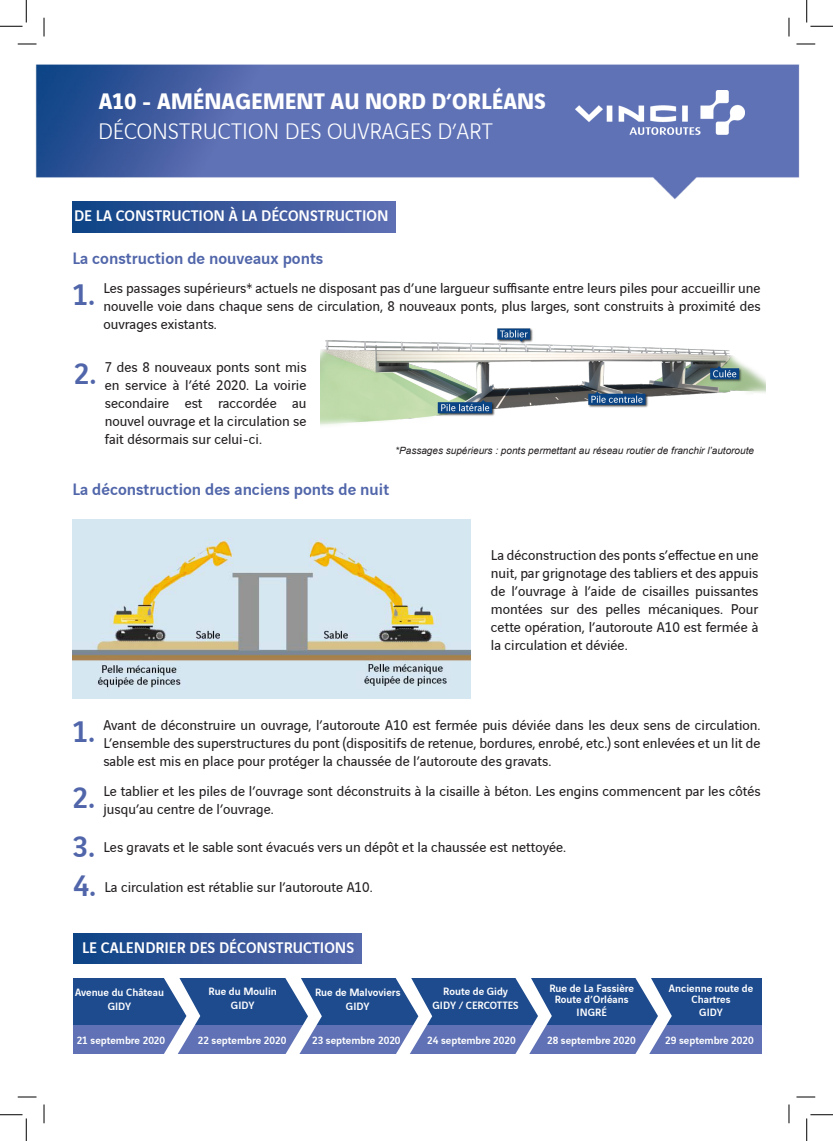
<style>
.page{position:relative;width:833px;height:1141px;background:#fff}
.page>*{position:absolute;margin:0;border:0;box-sizing:border-box;transform-origin:0 0}
.t1{font:500 31.5px "Vinci Sans";color:#5166aa}
.t2{font:700 23.75px "Vinci Sans";color:#fff}
.t3{font:300 23.75px "Vinci Sans";color:#fff}
.t4{font:500 17.5px "Vinci Sans";color:#5166aa}
.t5{font:500 16.25px "Vinci Sans";color:#fff}
.t6{font:15px/18px "Vinci Sans";color:#231f20;text-align:justify}
.t7{font:500 11.25px/11.2px "Vinci Sans";color:#fff;text-align:center}
.t8{font:italic 10px "Arial";color:#231f20}
</style>
<div class="page">
<img style="left:35px;top:64px;width:765px;height:135px">
<div style="left:73px;top:1023px;width:688px;height:30px;background:#6072b5"></div>
<div style="left:73px;top:978px;width:688px;height:46px;background:#1e4b8e"></div>
<svg style="left:163px;top:978px;width:37px;height:76px"></svg>
<svg style="left:285px;top:978px;width:36px;height:76px"></svg>
<svg style="left:395px;top:978px;width:37px;height:76px"></svg>
<svg style="left:514px;top:978px;width:37px;height:76px"></svg>
<svg style="left:634px;top:978px;width:37px;height:76px"></svg>
<img style="left:73px;top:933px;width:288px;height:30px">
<img style="left:72px;top:202px;width:323px;height:30px">
<img style="left:320px;top:328px;width:445px;height:98px">
<img style="left:72px;top:519px;width:398px;height:179px">
<img style="left:575px;top:91px;width:168px;height:43px">
<svg style="left:18px;top:43px;width:18px;height:2px"></svg>
<svg style="left:796px;top:43px;width:18px;height:2px"></svg>
<svg style="left:18px;top:1096px;width:18px;height:1px"></svg>
<svg style="left:796px;top:1096px;width:18px;height:1px"></svg>
<svg style="left:43px;top:18px;width:2px;height:18px"></svg>
<svg style="left:43px;top:1104px;width:2px;height:19px"></svg>
<svg style="left:788px;top:18px;width:1px;height:18px"></svg>
<svg style="left:788px;top:1104px;width:1px;height:19px"></svg>
<svg style="left:0;top:0;width:27px;height:27px"></svg>
<svg style="left:0;top:1114px;width:27px;height:26px"></svg>
<svg style="left:806px;top:0;width:26px;height:27px"></svg>
<svg style="left:806px;top:1114px;width:26px;height:26px"></svg>
<p class="t2" style="left:99px;top:82px;width:448px">A10 - AMÉNAGEMENT AU NORD D’ORLÉANS</p>
<p class="t3" style="left:98px;top:114px;width:396px">DÉCONSTRUCTION DES OUVRAGES D’ART</p>
<p class="t5" style="left:74px;top:203px;width:315px">DE LA CONSTRUCTION À LA DÉCONSTRUCTION</p>
<p class="t4" style="left:72px;top:245px;width:252px">La construction de nouveaux ponts</p>
<p class="t6" style="left:103px;top:278px;width:658px">Les passages supérieurs* actuels ne disposant pas d’une largueur suffisante entre leurs piles pour accueillir une nouvelle voie dans chaque sens de circulation, 8 nouveaux ponts, plus larges, sont construits à proximité des ouvrages existants.</p>
<p class="t1" style="left:72px;top:270px;width:24px">1.</p>
<p class="t1" style="left:74px;top:349px;width:24px">2.</p>
<p class="t6" style="left:105px;top:356px;width:203px">7 des 8 nouveaux ponts sont mis en service à l’été 2020. La voirie secondaire est raccordée au nouvel ouvrage et la circulation se fait désormais sur celui-ci.</p>
<p class="t8" style="left:395px;top:443px;width:360px">*Passages supérieurs : ponts permettant au réseau routier de franchir l’autoroute</p>
<p class="t4" style="left:72px;top:476px;width:318px">La déconstruction des anciens ponts de nuit</p>
<p class="t6" style="left:490px;top:544px;width:269px">La déconstruction des ponts s’effectue en une nuit, par grignotage des tabliers et des appuis de l’ouvrage à l’aide de cisailles puissantes montées sur des pelles mécaniques. Pour cette opération, l’autoroute A10 est fermée à la circulation et déviée.</p>
<p class="t1" style="left:72px;top:707px;width:24px">1.</p>
<p class="t1" style="left:72px;top:773px;width:24px">2.</p>
<p class="t6" style="left:103px;top:714px;width:658px">Avant de déconstruire un ouvrage, l’autoroute A10 est fermée puis déviée dans les deux sens de circulation.<br>L’ensemble des superstructures du pont (dispositifs de retenue, bordures, enrobé, etc.) sont enlevées et un lit de sable est mis en place pour protéger la chaussée de l’autoroute des gravats.</p>
<p class="t6" style="left:103px;top:781px;width:658px">Le tablier et les piles de l’ouvrage sont déconstruits à la cisaille à béton. Les engins commencent par les côtés</p>
<p class="t6" style="left:103px;top:799px;width:172px">jusqu’au centre de l’ouvrage.</p>
<p class="t1" style="left:72px;top:821px;width:24px">3.</p>
<p class="t6" style="left:103px;top:836px;width:464px">Les gravats et le sable sont évacués vers un dépôt et la chaussée est nettoyée.</p>
<p class="t1" style="left:73px;top:861px;width:24px">4.</p>
<p class="t6" style="left:104px;top:876px;width:270px">La circulation est rétablie sur l’autoroute A10.</p>
<p class="t5" style="left:82px;top:934px;width:273px">LE CALENDRIER DES DÉCONSTRUCTIONS</p>
<p class="t7" style="left:208px;top:984px;width:70px">Rue du Moulin</p>
<p class="t7" style="left:231px;top:998px;width:25px">GIDY</p>
<p class="t7" style="left:75px;top:985px;width:90px">Avenue du Château</p>
<p class="t7" style="left:108px;top:999px;width:25px">GIDY</p>
<p class="t7" style="left:77px;top:1033px;width:90px">21 septembre 2020</p>
<p class="t7" style="left:198px;top:1033px;width:90px">22 septembre 2020</p>
<p class="t7" style="left:315px;top:985px;width:87px">Rue de Malvoviers</p>
<p class="t7" style="left:346px;top:999px;width:25px">GIDY</p>
<p class="t7" style="left:443px;top:984px;width:66px">Route de Gidy</p>
<p class="t7" style="left:432px;top:998px;width:88px">GIDY / CERCOTTES</p>
<p class="t7" style="left:549px;top:981px;width:86px">Rue de La Fassière</p>
<p class="t7" style="left:554px;top:992px;width:75px">Route d’Orléans</p>
<p class="t7" style="left:576px;top:1005px;width:32px">INGRÉ</p>
<p class="t7" style="left:668px;top:981px;width:86px">Ancienne route de<br>Chartres</p>
<p class="t7" style="left:698px;top:1005px;width:25px">GIDY</p>
<p class="t7" style="left:312px;top:1033px;width:90px">23 septembre 2020</p>
<p class="t7" style="left:427px;top:1033px;width:90px">24 septembre 2020</p>
<p class="t7" style="left:546px;top:1033px;width:90px">28 septembre 2020</p>
<p class="t7" style="left:665px;top:1033px;width:90px">29 septembre 2020</p>
</div>
